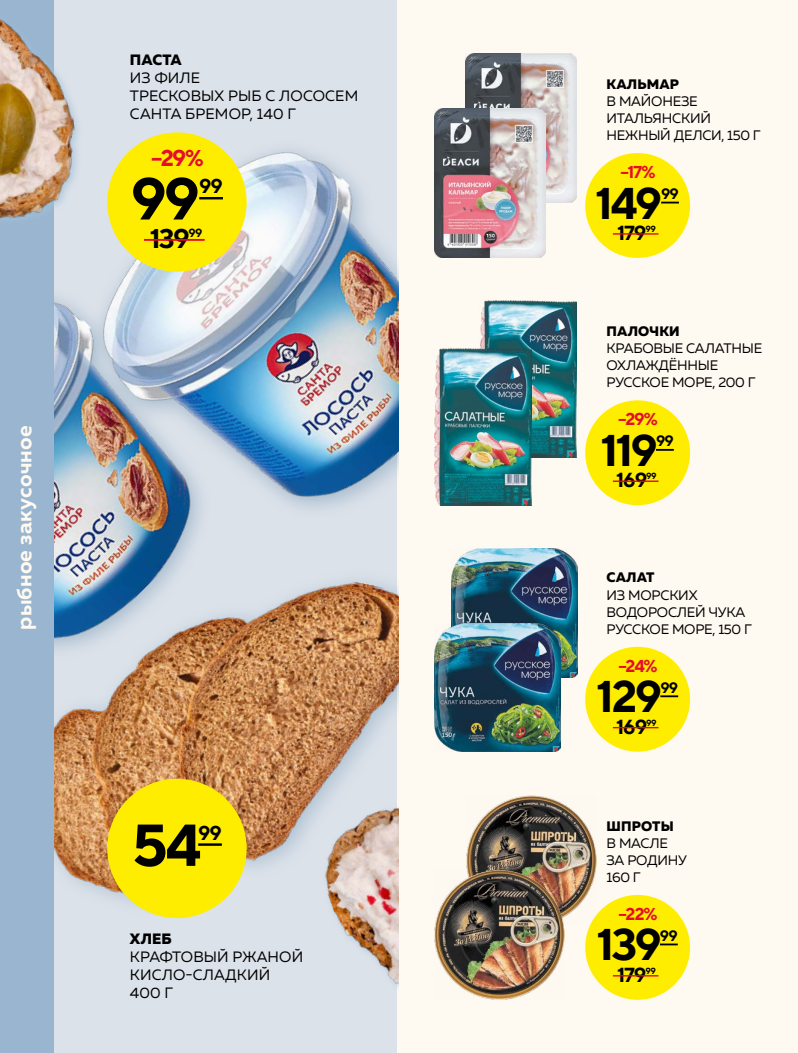
<style>
.page{position:relative;width:798px;height:1053px;background:#fff}
.page>*{position:absolute;margin:0;border:0;box-sizing:border-box;transform-origin:0 0}
.t1{font:700 59px "TT Norms";color:#000}
.t2{font:700 44.38px "TT Norms";letter-spacing:-.06em;color:#000}
.t3{font:700 27px "TT Norms";color:#000}
.t4{font:700 22.88px "TT Norms";color:#e40d2c}
.t5{font:700 21.25px "Muller";letter-spacing:.01em;color:#fffaf1}
.t6{font:700 20.38px "TT Norms";letter-spacing:-.05em;color:#000}
.t7{font:700 20px "TT Norms";color:#000}
.t8{font:700 17.25px "TT Norms";letter-spacing:-.065em;color:#e40d2c}
.t9{font:700 15.12px "TT Norms";letter-spacing:-.05em;color:#000}
.t10{font:15px/18px "Muller";letter-spacing:.01em;color:#000}
.t11{font:800 15px "Muller";letter-spacing:.01em;color:#000}
.t12{font:13.75px/17.1px "Muller";letter-spacing:-.015em;color:#000}
.t13{font:800 13.75px "Muller";letter-spacing:.01em;color:#000}
.t14{font:700 11.75px "TT Norms";color:#000}
.t15{font:700 8.88px "TT Norms";letter-spacing:-.05em;color:#000}
</style>
<div class="page">
<div style="left:51px;top:0;width:346px;height:1052px;background:#dce2ea"></div>
<img style="left:355px;top:942px;width:44px;height:109px">
<img style="left:53px;top:555px;width:346px;height:387px">
<img style="left:107px;top:113px;width:292px;height:442px">
<img style="left:53px;top:255px;width:195px;height:442px">
<div style="left:399px;top:0;width:398px;height:1052px;background:#fffaf1"></div>
<div style="left:0;top:0;width:53px;height:1052px;background:#99b5d0"></div>
<div style="left:107px;top:132px;width:139px;height:140px;background:#ffed00;border-radius:50%"></div>
<hr style="left:199px;top:197px;width:24px;height:2px;background:#000">
<hr style="left:144px;top:239px;width:60px;height:2px;background:#e4032e">
<div style="left:585px;top:400px;width:104px;height:105px;background:#ffed00;border-radius:50%"></div>
<svg style="left:656px;top:449px;width:17px;height:2px"></svg>
<hr style="left:612px;top:480px;width:46px;height:2px;background:#e4032e">
<div style="left:585px;top:646px;width:104px;height:105px;background:#ffed00;border-radius:50%"></div>
<svg style="left:660px;top:695px;width:18px;height:2px"></svg>
<hr style="left:612px;top:727px;width:46px;height:1px;background:#e4032e">
<div style="left:585px;top:894px;width:104px;height:105px;background:#ffed00;border-radius:50%"></div>
<svg style="left:660px;top:943px;width:17px;height:2px"></svg>
<hr style="left:612px;top:975px;width:46px;height:1px;background:#e4032e">
<div style="left:585px;top:153px;width:104px;height:105px;background:#ffed00;border-radius:50%"></div>
<svg style="left:661px;top:202px;width:17px;height:1px"></svg>
<hr style="left:612px;top:233px;width:46px;height:1px;background:#e4032e">
<img style="left:465px;top:53px;width:111px;height:150px">
<img style="left:434px;top:108px;width:111px;height:150px">
<img style="left:480px;top:300px;width:96px;height:157px">
<img style="left:434px;top:348px;width:97px;height:157px">
<img style="left:452px;top:549px;width:125px;height:128px">
<img style="left:434px;top:623px;width:126px;height:128px">
<div style="left:107px;top:778px;width:139px;height:140px;background:#ffed00;border-radius:50%"></div>
<hr style="left:198px;top:843px;width:24px;height:2px;background:#000">
<img style="left:466px;top:795px;width:130px;height:130px">
<img style="left:434px;top:869px;width:130px;height:130px">
<div style="left:0;top:0;width:83px;height:227px;background:#a5c3d9;opacity:.75"></div>
<img style="left:0;top:0;width:83px;height:219px">
<h3 class="t5" style="left:11px;top:630px;width:206px;rotate:-90deg">рыбное закусочное</h3>
<p class="t11" style="left:130px;top:50px;width:53px">ПАСТА</p>
<p class="t10" style="left:130px;top:68px;width:230px">ИЗ ФИЛЕ<br>ТРЕСКОВЫХ РЫБ С ЛОСОСЕМ<br>САНТА БРЕМОР, 140 Г</p>
<h3 class="t4" style="left:151px;top:143px;width:54px">–29%</h3>
<h1 class="t1" style="left:130px;top:162px;width:71px">99</h1>
<h3 class="t7" style="left:199px;top:174px;width:25px">99</h3>
<h3 class="t3" style="left:150px;top:221px;width:42px">139</h3>
<p class="t14" style="left:188px;top:226px;width:15px">99</p>
<h1 class="t1" style="left:131px;top:808px;width:71px">54</h1>
<h3 class="t7" style="left:198px;top:820px;width:25px">99</h3>
<p class="t11" style="left:130px;top:929px;width:43px">ХЛЕБ</p>
<p class="t10" style="left:130px;top:947px;width:175px">КРАФТОВЫЙ РЖАНОЙ<br>КИСЛО-СЛАДКИЙ<br>400 Г</p>
<p class="t13" style="left:606px;top:75px;width:74px">КАЛЬМАР</p>
<p class="t12" style="left:606px;top:92px;width:155px">В МАЙОНЕЗЕ<br>ИТАЛЬЯНСКИЙ<br>НЕЖНЫЙ ДЕЛСИ, 150 Г</p>
<p class="t8" style="left:620px;top:161px;width:37px">–17%</p>
<h2 class="t2" style="left:595px;top:175px;width:68px">149</h2>
<p class="t9" style="left:660px;top:184px;width:19px">99</p>
<h3 class="t6" style="left:616px;top:220px;width:31px">179</h3>
<p class="t15" style="left:645px;top:223px;width:12px">99</p>
<p class="t13" style="left:606px;top:322px;width:75px">ПАЛОЧКИ</p>
<p class="t12" style="left:606px;top:339px;width:157px">КРАБОВЫЕ САЛАТНЫЕ<br>ОХЛАЖДЁННЫЕ<br>РУССКОЕ МОРЕ, 200 Г</p>
<p class="t8" style="left:618px;top:408px;width:41px">–29%</p>
<h2 class="t2" style="left:600px;top:422px;width:59px">119</h2>
<p class="t9" style="left:655px;top:431px;width:19px">99</p>
<h3 class="t6" style="left:616px;top:467px;width:33px">169</h3>
<p class="t15" style="left:646px;top:470px;width:12px">99</p>
<p class="t13" style="left:606px;top:569px;width:49px">САЛАТ</p>
<p class="t12" style="left:606px;top:586px;width:147px">ИЗ МОРСКИХ<br>ВОДОРОСЛЕЙ ЧУКА<br>РУССКОЕ МОРЕ, 150 Г</p>
<p class="t8" style="left:618px;top:655px;width:41px">–24%</p>
<h2 class="t2" style="left:595px;top:668px;width:68px">129</h2>
<p class="t9" style="left:660px;top:677px;width:19px">99</p>
<h3 class="t6" style="left:616px;top:713px;width:33px">169</h3>
<p class="t15" style="left:646px;top:717px;width:12px">99</p>
<p class="t13" style="left:606px;top:817px;width:68px">ШПРОТЫ</p>
<p class="t12" style="left:606px;top:834px;width:82px">В МАСЛЕ<br>ЗА РОДИНУ<br>160 Г</p>
<p class="t8" style="left:618px;top:903px;width:41px">–22%</p>
<h2 class="t2" style="left:596px;top:916px;width:67px">139</h2>
<p class="t9" style="left:659px;top:925px;width:19px">99</p>
<h3 class="t6" style="left:616px;top:961px;width:31px">179</h3>
<p class="t15" style="left:645px;top:965px;width:12px">99</p>
</div>
